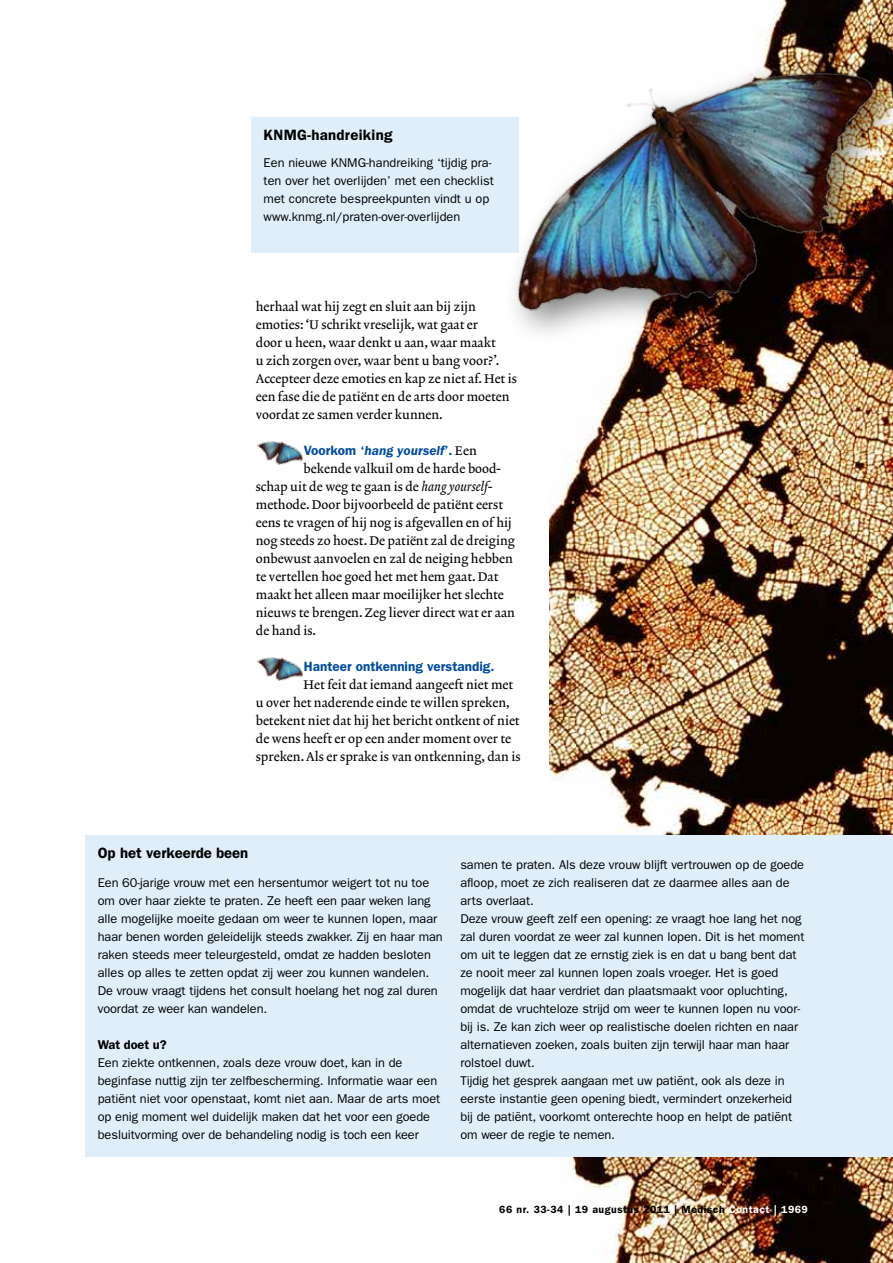
<style>
.page{position:relative;width:893px;height:1263px;background:#fff}
.page>*{position:absolute;margin:0;border:0;box-sizing:border-box;transform-origin:0 0}
.t1{font:600 15px "ITC Franklin Gothic Std";letter-spacing:-.005em;color:#000}
.t2{font:600 15px "ITC Franklin Gothic Std";letter-spacing:.015em;color:#000}
.t3{font:600 13.5px "ITC Franklin Gothic Std";color:#004d9f}
.t4{font:italic 600 13.5px "ITC Franklin Gothic Std";color:#004d9f}
.t5{font:12.75px/18px "ITC Franklin Gothic Std";letter-spacing:-.005em;color:#000}
.t6{font:12.75px/18px "Lexicon No 2 Roman A";color:#000}
.t7{font:600 12.75px "ITC Franklin Gothic Std";letter-spacing:-.005em;color:#000}
.t8{font:600 10.5px "ITC Franklin Gothic Std";letter-spacing:.05em;color:#000}
.s1{font-style:normal}
.s2{font-family:"Lexicon No 2 Roman A";font-weight:400;font-style:normal;font-size:12.75px;color:#000}
.s3{font-family:"Lexicon No 2 Italic A"}
.s4{color:#fff}
</style>
<div class="page">
<img style="left:256px;top:441px;width:47px;height:24px">
<img style="left:257px;top:657px;width:46px;height:24px">
<img style="left:549px;top:400px;width:344px;height:863px">
<div style="left:85px;top:835px;width:808px;height:322px;background:#dfeef9"></div>
<div style="left:251px;top:117px;width:267px;height:136px;background:#dfeef9"></div>
<img style="left:515px;top:0;width:378px;height:400px">
<p class="t2" style="left:264px;top:126px;width:131px">KNMG-handreiking</p>
<p class="t5" style="left:264px;top:153px;width:232px">Een nieuwe KNMG-handreiking ‘tijdig pra&shy;ten over het overlijden’ met een checklist met concrete bespreekpunten vindt u op www.knmg.nl/praten-over-overlijden</p>
<p class="t6" style="left:256px;top:298px;width:263px">herhaal wat hij zegt en sluit aan bij zijn emoties: ‘U schrikt vreselijk, wat gaat er<br>door u heen, waar denkt u aan, waar maakt<br>u zich zorgen over, waar bent u bang voor?’.<br>Accepteer deze emoties en kap ze niet af. Het is een fase die de patiënt en de arts door moeten voordat ze samen verder kunnen.</p>
<p class="t4" style="left:304px;top:442px;width:174px"><span class="s1">Voorkom ‘</span>hang yourself<span class="s1">’.</span> <span class="s2">Een</span></p>
<p class="t6" style="left:256px;top:460px;width:261px;text-indent:48px">bekende valkuil om de harde bood&shy;schap uit de weg te gaan is de <span class="s3">hang yourself&shy;</span>methode. Door bijvoorbeeld de patiënt eerst eens te vragen of hij nog is afgevallen en of hij nog steeds zo hoest. De patiënt zal de dreiging onbewust aanvoelen en zal de neiging hebben te vertellen hoe goed het met hem gaat. Dat maakt het alleen maar moeilijker het slechte nieuws te brengen. Zeg liever direct wat er aan de hand is.</p>
<p class="t3" style="left:304px;top:658px;width:192px">Hanteer ontkenning verstandig.</p>
<p class="t6" style="left:256px;top:676px;width:266px;text-indent:48px">Het feit dat iemand aangeeft niet met u over het naderende einde te willen spreken, betekent niet dat hij het bericht ontkent of niet de wens heeft er op een ander moment over te spreken. Als er sprake is van ontkenning, dan is</p>
<p class="t1" style="left:98px;top:844px;width:152px">Op het verkeerde been</p>
<p class="t5" style="left:98px;top:873px;width:347px">Een 60-jarige vrouw met een hersentumor weigert tot nu toe om over haar ziekte te praten. Ze heeft een paar weken lang alle mogelijke moeite gedaan om weer te kunnen lopen, maar haar benen worden geleidelijk steeds zwakker. Zij en haar man raken steeds meer teleurgesteld, omdat ze hadden besloten alles op alles te zetten opdat zij weer zou kunnen wandelen.<br>De vrouw vraagt tijdens het consult hoelang het nog zal duren voordat ze weer kan wandelen.</p>
<p class="t7" style="left:98px;top:1037px;width:70px">Wat doet u?</p>
<p class="t5" style="left:98px;top:1053px;width:344px">Een ziekte ontkennen, zoals deze vrouw doet, kan in de beginfase nuttig zijn ter zelfbescherming. Informatie waar een patiënt niet voor openstaat, komt niet aan. Maar de arts moet op enig moment wel duidelijk maken dat het voor een goede besluitvorming over de behandeling nodig is toch een keer</p>
<p class="t5" style="left:460px;top:855px;width:345px">samen te praten. Als deze vrouw blijft vertrouwen op de goede afloop, moet ze zich realiseren dat ze daarmee alles aan de arts overlaat.<br>Deze vrouw geeft zelf een opening: ze vraagt hoe lang het nog zal duren voordat ze weer zal kunnen lopen. Dit is het moment om uit te leggen dat ze ernstig ziek is en dat u bang bent dat ze nooit meer zal kunnen lopen zoals vroeger. Het is goed mogelijk dat haar verdriet dan plaatsmaakt voor opluchting, omdat de vruchteloze strijd om weer te kunnen lopen nu voor&shy;bij is. Ze kan zich weer op realistische doelen richten en naar alternatieven zoeken, zoals buiten zijn terwijl haar man haar rolstoel duwt.<br>Tijdig het gesprek aangaan met uw patiënt, ook als deze in eerste instantie geen opening biedt, vermindert onzekerheid bij de patiënt, voorkomt onterechte hoop en helpt de patiënt om weer de regie te nemen.</p>
<p class="t8" style="left:499px;top:1203px;width:310px">66 nr. 33-34 | 19 augustus 2011 | Medisch <span class="s4">Contact | 1969</span></p>
</div>
